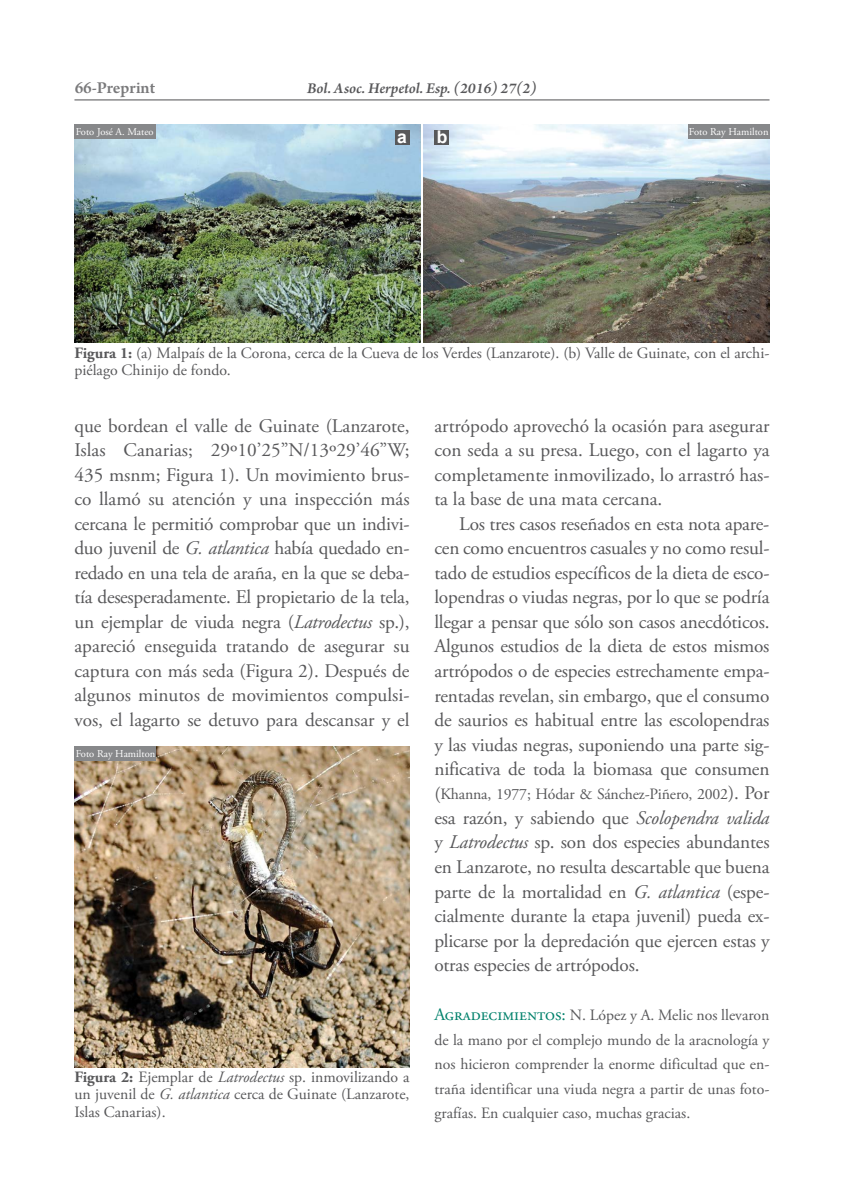
<style>
.page{position:relative;width:844px;height:1191px;background:#fff}
.page>*{position:absolute;margin:0;border:0;box-sizing:border-box;transform-origin:0 0}
.t1{font:19.25px/24.5px "Adobe Garamond Pro";letter-spacing:-.01em;color:#58585a;text-align:justify}
.t2{font:600 17.5px "Arno Pro";color:#58585a}
.t3{font:700 17.5px "Arial";color:#fff}
.t4{font:15.75px/24.5px "Adobe Garamond Pro";color:#58585a;text-align:justify}
.t5{font:italic 600 15.75px "Arno Pro";color:#58585a}
.t6{font:10.5px "Adobe Garamond Pro";letter-spacing:-.005em;color:#fff}
.s1{font-weight:700}
.s2{font-style:italic}
.s3{font-size:19.25px}
.s4{font-size:17.5px;color:#00816b}
</style>
<div class="page">
<hr style="left:74px;top:99px;width:695px;height:2px;background:#58585a">
<img style="left:74px;top:124px;width:346px;height:218px">
<img style="left:74px;top:746px;width:335px;height:321px">
<img style="left:423px;top:124px;width:346px;height:218px">
<div style="left:74px;top:124px;width:82px;height:15px;background:#87888a"></div>
<div style="left:74px;top:746px;width:82px;height:15px;background:#87888a"></div>
<div style="left:687px;top:124px;width:82px;height:15px;background:#87888a"></div>
<div style="left:394px;top:130px;width:15px;height:15px;background:#58585a"></div>
<div style="left:434px;top:130px;width:15px;height:15px;background:#58585a"></div>
<p class="t2" style="left:74px;top:78px;width:82px">66-Preprint</p>
<p class="t5" style="left:307px;top:79px;width:231px">Bol. Asoc. Herpetol. Esp. (2016) 27(2)</p>
<p class="t6" style="left:76px;top:126px;width:79px">Foto José A. Mateo</p>
<p class="t3" style="left:397px;top:125px;width:11px">a</p>
<p class="t3" style="left:437px;top:125px;width:12px">b</p>
<p class="t6" style="left:688px;top:126px;width:81px">Foto Ray Hamilton</p>
<p class="t4" style="left:74px;top:344px;width:696px;line-height:17.5px"><span class="s1">Figura 1:</span> (a) Malpaís de la Corona, cerca de la Cueva de los Verdes (Lanzarote). (b) Valle de Guinate, con el archi&shy;piélago Chinijo de fondo.</p>
<p class="t1" style="left:74px;top:414px;width:336px">que bordean el valle de Guinate (Lanzarote, Islas Canarias; 29º10’25”N/13º29’46”W; 435 msnm; Figura 1). Un movimiento brus&shy;co llamó su atención y una inspección más cercana le permitió comprobar que un indivi&shy;duo juvenil de <span class="s2">G. atlantica</span> había quedado en&shy;redado en una tela de araña, en la que se deba&shy;tía desesperadamente. El propietario de la tela, un ejemplar de viuda negra (<span class="s2">Latrodectus</span> sp.), apareció enseguida tratando de asegurar su captura con más seda (Figura 2). Después de algunos minutos de movimientos compulsi&shy;vos, el lagarto se detuvo para descansar y el</p>
<p class="t1" style="left:434px;top:414px;width:337px">artrópodo aprovechó la ocasión para asegurar con seda a su presa. Luego, con el lagarto ya completamente inmovilizado, lo arrastró has&shy;ta la base de una mata cercana.</p>
<p class="t1" style="left:434px;top:512px;width:336px;text-indent:25px">Los tres casos reseñados en esta nota apare&shy;cen como encuentros casuales y no como resul&shy;tado de estudios específicos de la dieta de esco&shy;lopendras o viudas negras, por lo que se podría llegar a pensar que sólo son casos anecdóticos.<br>Algunos estudios de la dieta de estos mismos artrópodos o de especies estrechamente empa&shy;rentadas revelan, sin embargo, que el consumo de saurios es habitual entre las escolopendras y las viudas negras, suponiendo una parte sig&shy;nificativa de toda la biomasa que consumen</p>
<p class="t4" style="left:434px;top:782px;width:336px"><span class="s3">(</span>Khanna, 1977; Hódar &amp; Sánchez-Piñero, 2002<span class="s3">). Por</span></p>
<p class="t1" style="left:434px;top:806px;width:336px">esa razón, y sabiendo que <span class="s2">Scolopendra valida </span>y <span class="s2">Latrodectus</span> sp. son dos especies abundantes en Lanzarote, no resulta descartable que buena parte de la mortalidad en <span class="s2">G. atlantica</span> (espe&shy;cialmente durante la etapa juvenil) pueda ex&shy;plicarse por la depredación que ejercen estas y otras especies de artrópodos.</p>
<p class="t4" style="left:434px;top:1003px;width:336px"><span class="s4">Agradecimientos:</span> N. López y A. Melic nos llevaron de la mano por el complejo mundo de la aracnología y nos hicieron comprender la enorme dificultad que en&shy;traña identificar una viuda negra a partir de unas foto&shy;grafías. En cualquier caso, muchas gracias.</p>
<p class="t6" style="left:76px;top:747px;width:81px">Foto Ray Hamilton</p>
<p class="t4" style="left:74px;top:1068px;width:336px;line-height:17.5px"><span class="s1">Figura 2:</span> Ejemplar de <span class="s2">Latrodectus</span> sp. inmovilizando a un juvenil de <span class="s2">G. atlantica</span> cerca de Guinate (Lanzarote, Islas Canarias).</p>
</div>
